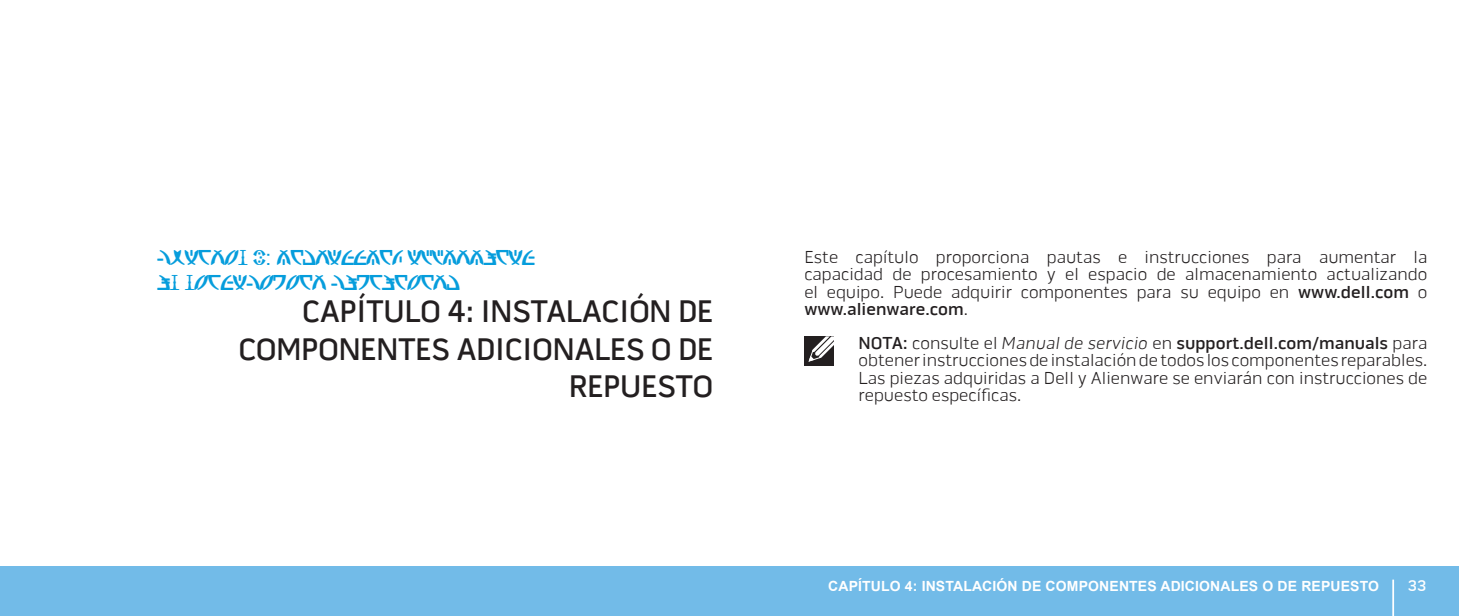
<style>
.page{position:relative;width:1459px;height:616px;background:#fff}
.page>*{position:absolute;margin:0;border:0;box-sizing:border-box;transform-origin:0 0}
.t1{font:600 31.5px/37.8px "Pill Gothic 600 mg";color:#231f20;text-align:right}
.t2{font:21px/25.2px "Aliencaret";color:#069ddc}
.t3{font:300 17.5px/17.5px "Pill Alt 600 mg";color:#231f20;text-align:justify}
.t4{font:500 15.75px "Pill Alt 600 mg";color:#fff}
.t5{font:700 14px "Arial";letter-spacing:.01em;color:#fff}
.s1{font-weight:500}
.s2{font-family:"Pill Alt 600 mg Light Obliq";font-weight:400}
</style>
<div class="page">
<div style="left:0;top:566px;width:1458px;height:49px;background:#72bbe8"></div>
<hr style="left:1392px;top:579px;width:2px;height:36px;background:#fff">
<div style="left:804px;top:336px;width:30px;height:30px;background:#231f20"></div>
<svg style="left:808px;top:336px;width:26px;height:26px"></svg>
<p class="t2" style="left:158px;top:244px;width:379px">CHAPTER 4: INSTALLING ADDITIONAL<br>OR REPLACEMENT COMPONENTS</p>
<h1 class="t1" style="left:239px;top:292px;width:476px">CAPÍTULO 4: INSTALACIÓN DE<br>COMPONENTES ADICIONALES O DE<br>REPUESTO</h1>
<p class="t3" style="left:804px;top:248px;width:624px">Este capítulo proporciona pautas e instrucciones para aumentar la capacidad de procesamiento y el espacio de almacenamiento actualizando el equipo. Puede adquirir componentes para su equipo en <span class="s1">www.dell.com</span> o <span class="s1">www.alienware.com</span>.</p>
<p class="t3" style="left:858px;top:333px;width:570px"><span class="s1">NOTA:</span> consulte el <span class="s2">Manual de servicio</span> en <span class="s1">support.dell.com/manuals</span> para obtener instrucciones de instalación de todos los componentes reparables.<br>Las piezas adquiridas a Dell y Alienware se enviarán con instrucciones de repuesto específicas.</p>
<p class="t5" style="left:828px;top:576px;width:271px">CAPÍTULO 4: INSTALACIÓN DE COMPONENTE</p>
<p class="t5" style="left:1147px;top:576px;width:57px">S ADICION</p>
<p class="t5" style="left:1220px;top:576px;width:150px">ALES O DE REPUESTO</p>
<p class="t4" style="left:1407px;top:576px;width:20px">33</p>
</div>
